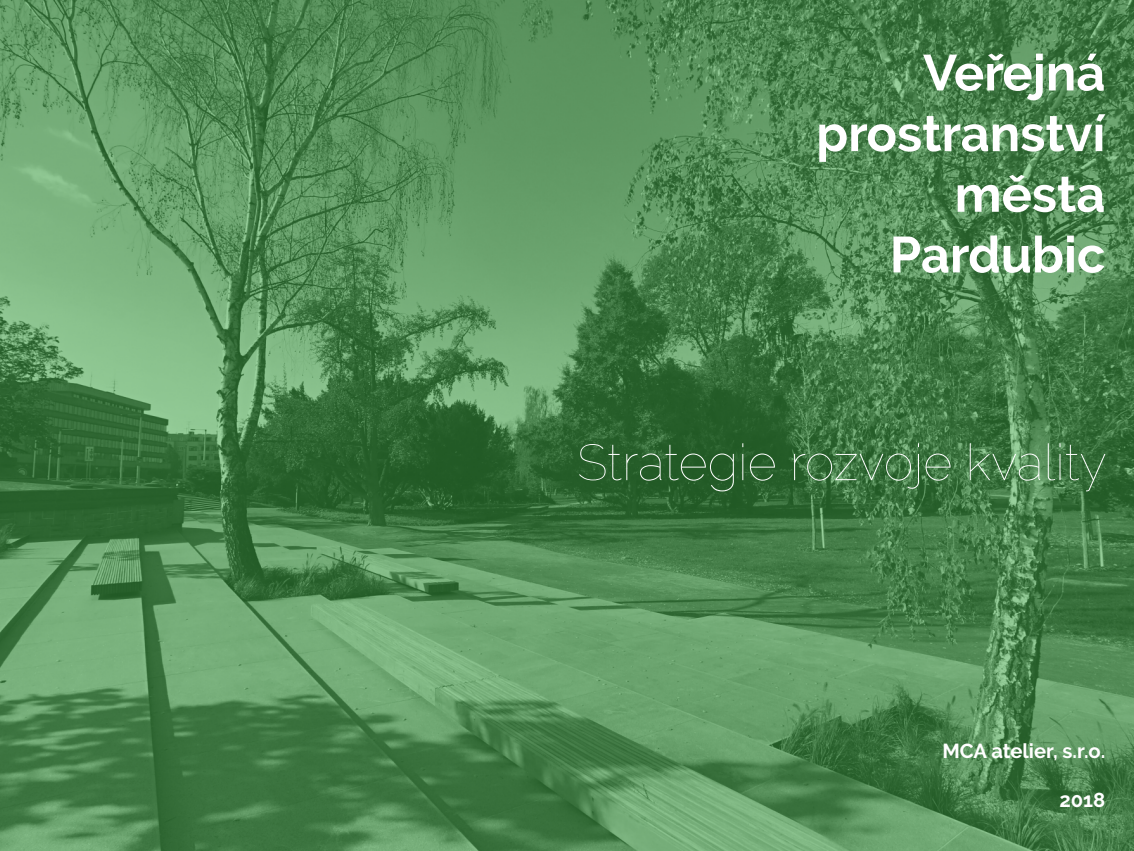
<style>
.page{position:relative;width:1134px;height:851px;background:#fff}
.page>*{position:absolute;margin:0;border:0;box-sizing:border-box;transform-origin:0 0}
.t1{font:700 50.5px "Raleway";color:#fff}
.t2{font:100 50.5px "Raleway";color:#fff}
.t3{font:700 20.2px "Raleway";color:#fff}
</style>
<div class="page">
<img style="left:0;top:0;width:1134px;height:850px">
<p class="t1" style="left:923px;top:44px;width:184px">Veřejná</p>
<p class="t1" style="left:816px;top:104px;width:291px">prostranství</p>
<p class="t1" style="left:954px;top:165px;width:152px">města</p>
<p class="t1" style="left:890px;top:226px;width:217px">Pardubic</p>
<p class="t2" style="left:577px;top:432px;width:531px">Strategie rozvoje kvality</p>
<p class="t3" style="left:942px;top:739px;width:164px">MCA atelier, s.r.o.</p>
<p class="t3" style="left:1059px;top:788px;width:47px">2018</p>
</div>
